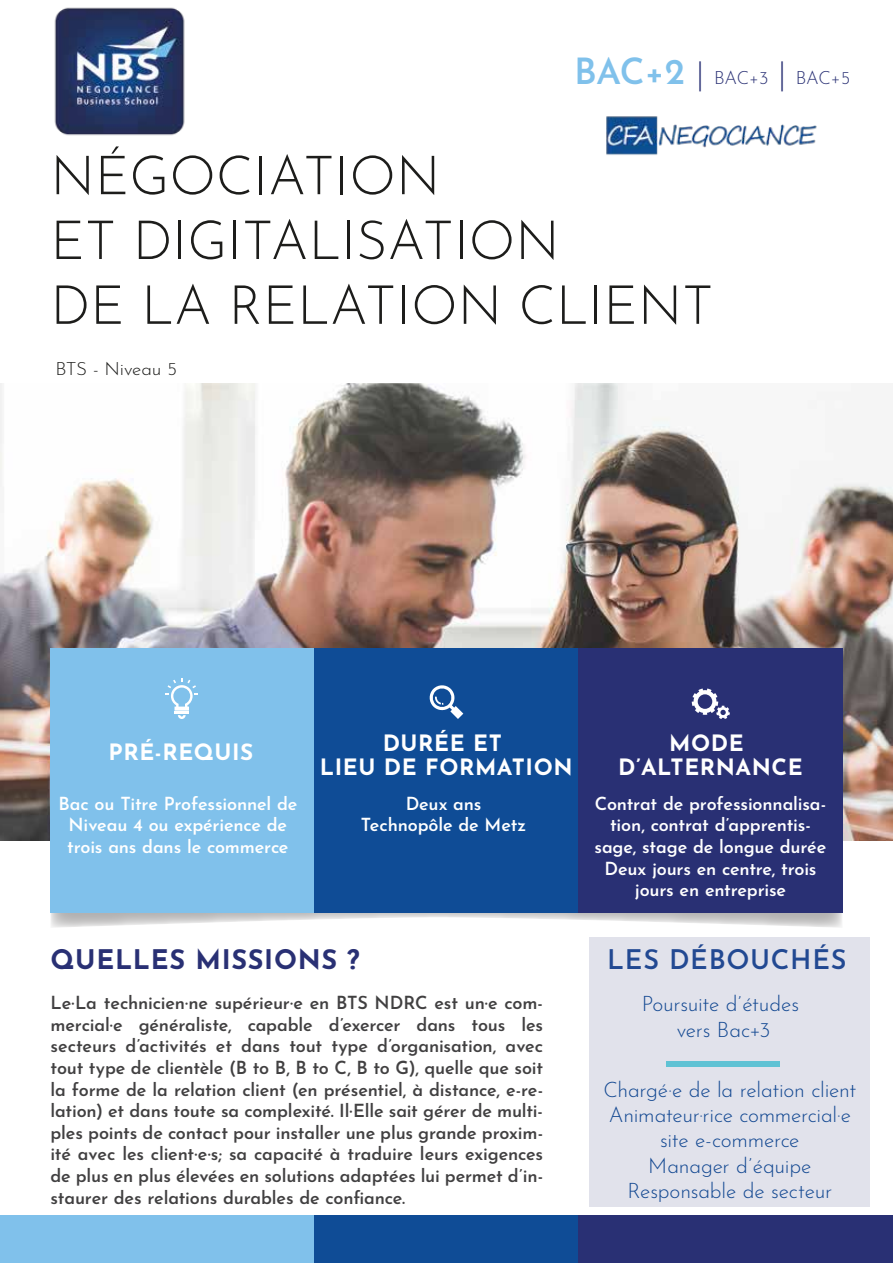
<style>
.page{position:relative;width:893px;height:1263px;background:#fff}
.page>*{position:absolute;margin:0;border:0;box-sizing:border-box;transform-origin:0 0}
.t1{font:300 54px/64.8px "Josefin Sans";color:#1d1d1b}
.t2{font:700 27px "Josefin Sans";letter-spacing:.025em;color:#293074}
.t3{font:600 27px "Josefin Sans";letter-spacing:.025em;color:#214d97}
.t4{font:700 22.5px/24px "Josefin Sans";letter-spacing:.025em;color:#fff;text-align:center}
.t5{font:300 21px/25.2px "Josefin Sans";letter-spacing:-.015em;color:#0f4c96;text-align:center}
.t6{font:600 18px/21.6px "Josefin Sans";letter-spacing:-.01em;color:#414041;text-align:justify}
.t7{font:600 18px/21.6px "Josefin Sans";letter-spacing:-.01em;color:#fff;text-align:center}
.t8{font:300 18px "Josefin Sans";letter-spacing:-.02em;color:#293074}
.t9{font:300 18px "Josefin Sans";letter-spacing:-.015em;color:#1d1d1b;scale:1.05 1}
.s1{font-weight:600;font-size:36px;color:#80c1eb}
.s2{font-size:31.5px}
</style>
<div class="page">
<img style="left:606px;top:116px;width:211px;height:39px">
<img style="left:0;top:383px;width:893px;height:458px">
<div style="left:589px;top:937px;width:281px;height:269px;background:#e1e2eb"></div>
<svg style="left:50px;top:912px;width:792px;height:15px"></svg>
<div style="left:50px;top:648px;width:264px;height:264px;background:#80c1eb"></div>
<div style="left:314px;top:648px;width:264px;height:264px;background:#0f4c96"></div>
<div style="left:578px;top:648px;width:264px;height:264px;background:#293074"></div>
<div style="left:0;top:1216px;width:314px;height:47px;background:#80c1eb"></div>
<div style="left:314px;top:1216px;width:264px;height:47px;background:#0f4c96"></div>
<div style="left:578px;top:1216px;width:315px;height:47px;background:#293074"></div>
<svg style="left:429px;top:685px;width:34px;height:34px"></svg>
<svg style="left:692px;top:688px;width:38px;height:31px"></svg>
<svg style="left:166px;top:678px;width:32px;height:41px"></svg>
<div style="left:666px;top:1061px;width:114px;height:5px;background:#5fc2d4"></div>
<img style="left:54px;top:7px;width:131px;height:129px">
<p class="t8" style="left:574px;top:64px;width:277px"><span class="s1">BAC+2</span> <span class="s2">|</span> BAC+3 <span class="s2">|</span> BAC+5</p>
<h1 class="t1" style="left:50px;top:138px;width:664px">NÉGOCIATION<br>ET DIGITALISATION<br>DE LA RELATION CLIENT</h1>
<p class="t9" style="left:55px;top:355px;width:118px">BTS - Niveau 5</p>
<p class="t4" style="left:109px;top:737px;width:146px">PRÉ-REQUIS</p>
<p class="t7" style="left:58px;top:790px;width:241px">Bac ou Titre Professionnel de<br>Niveau 4 ou expérience de trois ans dans le commerce</p>
<p class="t4" style="left:320px;top:728px;width:254px">DURÉE ET<br>LIEU DE FORMATION</p>
<p class="t7" style="left:361px;top:790px;width:167px">Deux ans<br>Technopôle de Metz</p>
<p class="t4" style="left:618px;top:728px;width:186px">MODE<br>D’ALTERNANCE</p>
<p class="t7" style="left:594px;top:790px;width:234px">Contrat de professionnalisa&shy;tion, contrat d’apprentis&shy;sage, stage de longue durée<br>Deux jours en centre, trois jours en entreprise</p>
<h2 class="t2" style="left:50px;top:935px;width:311px">QUELLES MISSIONS ?</h2>
<h2 class="t3" style="left:607px;top:936px;width:241px">LES DÉBOUCHÉS</h2>
<p class="t6" style="left:50px;top:990px;width:494px">Le·La technicien·ne supérieur·e en BTS NDRC est un·e com&shy;mercial·e généraliste, capable d’exercer dans tous les secteurs d’activités et dans tout type d’organisation, avec tout type de clientèle (B to B, B to C, B to G), quelle que soit la forme de la relation client (en présentiel, à distance, e-re&shy;lation) et dans toute sa complexité. Il·Elle sait gérer de multi&shy;ples points de contact pour installer une plus grande proxim&shy;ité avec les client·e·s; sa capacité à traduire leurs exigences de plus en plus élevées en solutions adaptées lui permet d’in&shy;staurer des relations durables de confiance.</p>
<p class="t5" style="left:642px;top:989px;width:159px">Poursuite d’études vers Bac+3</p>
<p class="t5" style="left:603px;top:1075px;width:254px">Chargé·e de la relation client<br>Animateur·rice commercial·e site e-commerce<br>Manager d’équipe<br>Responsable de secteur</p>
</div>
